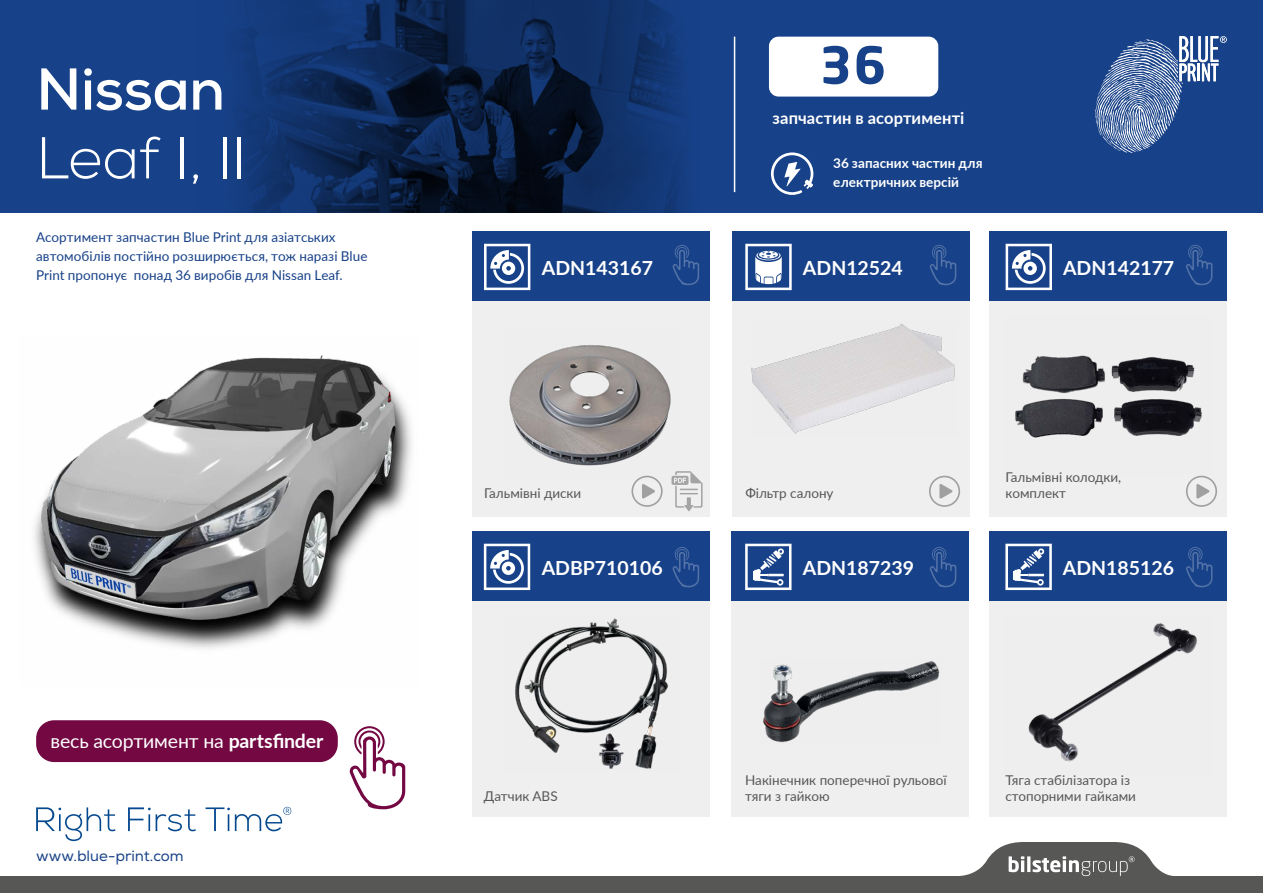
<style>
.page{position:relative;width:1263px;height:893px;background:#fff}
.page>*{position:absolute;margin:0;border:0;box-sizing:border-box;transform-origin:0 0}
.t1{font:300 58.95px "Nexa";letter-spacing:-.02em;color:#fff}
.t2{font:700 58.95px "Nexa";letter-spacing:-.01em;color:#fff}
.t3{font:700 50.7px "Neo Sans Pro";color:#174188}
.t4{font:700 19.5px "Lato";color:#fff}
.t5{font:19.5px "Lato";letter-spacing:-.01em;color:#fff}
.t6{font:700 16.5px "Lato";letter-spacing:.005em;color:#fff}
.t7{font:15px "Nexa";color:#174188}
.t8{font:13.5px/16.2px "Lato";color:#575756}
.t9{font:13.5px/19.2px "Lato";letter-spacing:.005em;color:#174188}
.t10{font:700 13.5px/19.2px "Lato";letter-spacing:.005em;color:#fff}
.s1{font-weight:700}
</style>
<div class="page">
<div style="left:732px;top:531px;width:237px;height:286px;background:#f0eff0"></div>
<div style="left:732px;top:531px;width:237px;height:70px;background:#174188"></div>
<div style="left:472px;top:531px;width:238px;height:286px;background:#f0eff0"></div>
<div style="left:472px;top:531px;width:238px;height:70px;background:#174188"></div>
<div style="left:732px;top:231px;width:237px;height:286px;background:#f0eff0"></div>
<div style="left:473px;top:231px;width:237px;height:286px;background:#f0eff0"></div>
<div style="left:473px;top:231px;width:237px;height:70px;background:#174188"></div>
<div style="left:732px;top:231px;width:237px;height:70px;background:#174188"></div>
<svg style="left:36px;top:807px;width:80px;height:34px"></svg>
<svg style="left:128px;top:807px;width:68px;height:24px"></svg>
<svg style="left:206px;top:807px;width:85px;height:24px"></svg>
<div style="left:990px;top:231px;width:237px;height:286px;background:#f0eff0"></div>
<div style="left:989px;top:531px;width:238px;height:286px;background:#f0eff0"></div>
<svg style="left:0;top:0;width:1263px;height:213px;background:#133774"></svg>
<svg style="left:1095px;top:36px;width:132px;height:117px;background:#5171a6"></svg>
<hr style="left:734px;top:37px;width:1px;height:155px;background:#fff">
<div style="left:990px;top:231px;width:237px;height:70px;background:#174188"></div>
<div style="left:989px;top:531px;width:238px;height:70px;background:#174188"></div>
<div style="left:36px;top:720px;width:302px;height:42px;background:#730842;border-radius:18px"></div>
<svg style="left:672px;top:245px;width:27px;height:40px"></svg>
<svg style="left:672px;top:547px;width:27px;height:40px"></svg>
<svg style="left:930px;top:245px;width:26px;height:40px"></svg>
<svg style="left:930px;top:547px;width:26px;height:40px"></svg>
<svg style="left:1186px;top:245px;width:26px;height:40px"></svg>
<svg style="left:1186px;top:547px;width:26px;height:40px"></svg>
<svg style="left:349px;top:726px;width:56px;height:83px"></svg>
<div style="left:0;top:876px;width:1263px;height:17px;background:#575756"></div>
<svg style="left:960px;top:842px;width:213px;height:35px;fill:#575756"></svg>
<svg style="left:1009px;top:856px;width:125px;height:20px"></svg>
<svg style="left:1005px;top:544px;width:47px;height:46px"></svg>
<svg style="left:745px;top:544px;width:46px;height:46px"></svg>
<svg style="left:484px;top:544px;width:46px;height:46px"></svg>
<svg style="left:1005px;top:244px;width:47px;height:46px"></svg>
<svg style="left:745px;top:244px;width:47px;height:46px"></svg>
<svg style="left:484px;top:244px;width:46px;height:46px"></svg>
<div style="left:769px;top:37px;width:169px;height:60px;background:#fff;border-radius:10px"></div>
<img style="left:509px;top:345px;width:162px;height:131px">
<img style="left:515px;top:618px;width:153px;height:151px">
<img style="left:752px;top:324px;width:203px;height:110px">
<img style="left:763px;top:661px;width:177px;height:82px">
<img style="left:1015px;top:355px;width:187px;height:83px">
<img style="left:1028px;top:623px;width:169px;height:139px">
<svg style="left:929px;top:476px;width:31px;height:31px"></svg>
<svg style="left:1186px;top:476px;width:31px;height:31px"></svg>
<svg style="left:631px;top:476px;width:32px;height:31px"></svg>
<svg style="left:671px;top:471px;width:31px;height:40px"></svg>
<img style="left:34px;top:355px;width:378px;height:294px">
<svg style="left:771px;top:152px;width:43px;height:43px"></svg>
<h1 class="t2" style="left:36px;top:51px;width:190px">Nissan</h1>
<h1 class="t1" style="left:36px;top:123px;width:212px">Leaf I, II</h1>
<p class="t9" style="left:36px;top:227px;width:333px">Асортимент запчастин Blue Print для азіатських автомобілів постійно розширюється, тож наразі Blue<br>Print пропонує понад 36 виробів для Nissan Leaf.</p>
<h3 class="t5" style="left:51px;top:727px;width:274px">весь асортимент на <span class="s1">partsfinder</span></h3>
<p class="t7" style="left:36px;top:847px;width:149px">www.blue-print.com</p>
<h2 class="t3" style="left:819px;top:33px;width:68px">36</h2>
<p class="t6" style="left:772px;top:106px;width:193px">запчастин в асортименті</p>
<p class="t10" style="left:833px;top:152px;width:151px">36 запасних частин для електричних версій</p>
<h3 class="t4" style="left:542px;top:253px;width:113px">ADN143167</h3>
<h3 class="t4" style="left:803px;top:253px;width:101px">ADN12524</h3>
<h3 class="t4" style="left:1063px;top:253px;width:113px">ADN142177</h3>
<p class="t8" style="left:484px;top:484px;width:99px">Гальмівні диски</p>
<p class="t8" style="left:745px;top:484px;width:90px">Фільтр салону</p>
<p class="t8" style="left:1005px;top:468px;width:117px">Гальмівні колодки, комплект</p>
<h3 class="t4" style="left:542px;top:553px;width:123px">ADBP710106</h3>
<h3 class="t4" style="left:803px;top:553px;width:113px">ADN187239</h3>
<h3 class="t4" style="left:1063px;top:553px;width:113px">ADN185126</h3>
<p class="t8" style="left:484px;top:787px;width:75px">Датчик ABS</p>
<p class="t8" style="left:745px;top:771px;width:203px">Накінечник поперечної рульової тяги з гайкою</p>
<p class="t8" style="left:1005px;top:771px;width:132px">Тяга стабілізатора із стопорними гайками</p>
</div>
